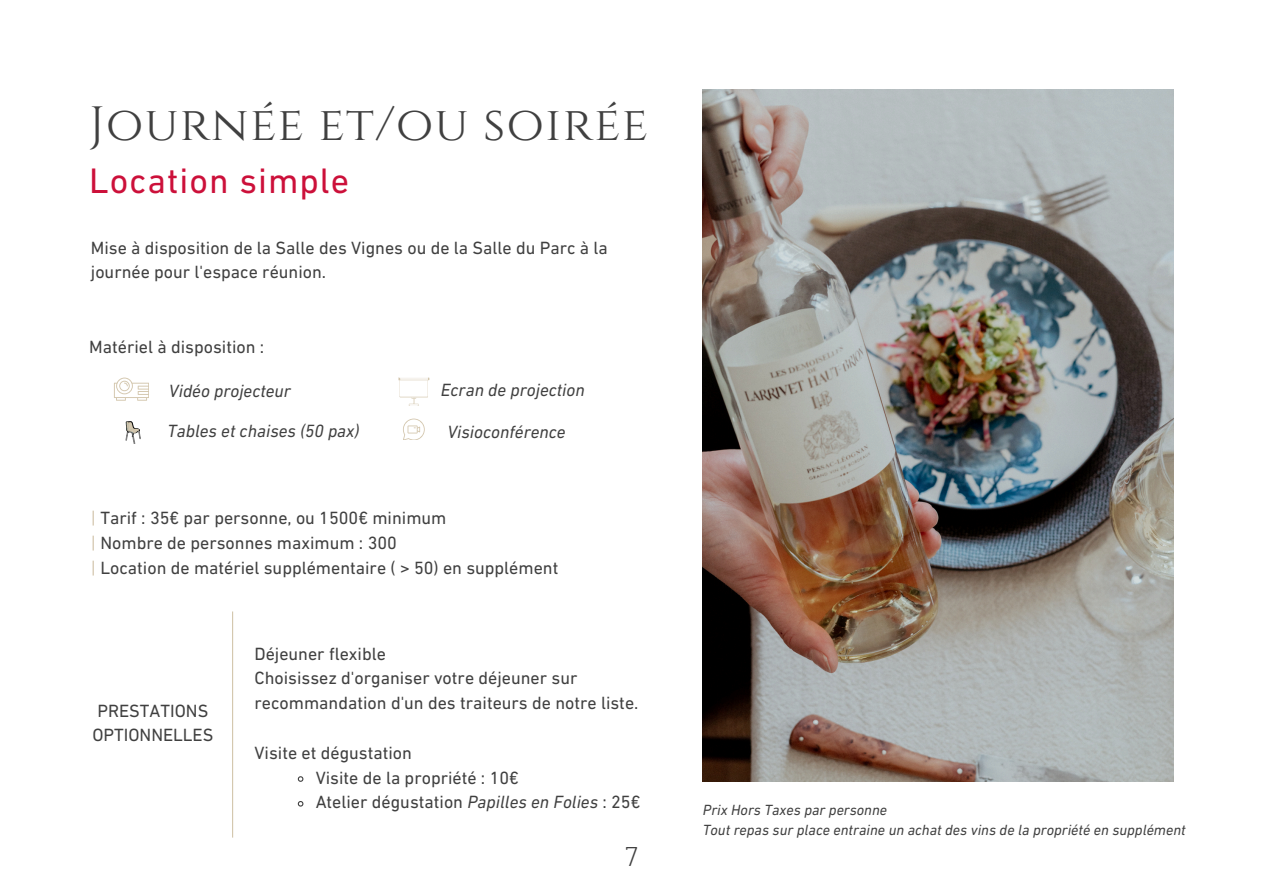
<style>
.page{position:relative;width:1263px;height:894px;background:#fff}
.page>*{position:absolute;margin:0;border:0;box-sizing:border-box;transform-origin:0 0}
.t1{font:48px "Cinzel";letter-spacing:.03em;color:#404040}
.t2{font:36px "DIN Next LT Pro";letter-spacing:.03em;color:#cc103a}
.t3{font:300 27px "Barlow";color:#404040}
.t4{font:18px/24.8px "DIN Next LT Pro";color:#404040}
.t5{font:italic 18px "DIN Next LT Pro";color:#404040}
.t6{font:italic 15px "DIN Next LT Pro";color:#404040}
.s1{color:#d3c6ad}
.s2{font-style:italic}
</style>
<div class="page">
<img style="left:703px;top:89px;width:470px;height:692px">
<svg style="left:297px;top:776px;width:7px;height:6px"></svg>
<svg style="left:297px;top:801px;width:7px;height:6px"></svg>
<hr style="left:232px;top:611px;width:1px;height:226px;background:#d3c6ad">
<svg style="left:114px;top:377px;width:35px;height:23px"></svg>
<svg style="left:126px;top:421px;width:15px;height:22px"></svg>
<svg style="left:403px;top:418px;width:21px;height:22px"></svg>
<svg style="left:398px;top:377px;width:32px;height:29px"></svg>
<h3 class="t1" style="left:89px;top:93px;width:560px">Journée et/ou soirée</h3>
<h3 class="t2" style="left:89px;top:166px;width:262px">Location simple</h3>
<p class="t4" style="left:91px;top:237px;width:519px">Mise à disposition de la Salle des Vignes ou de la Salle du Parc à la journée pour l'espace réunion.</p>
<p class="t4" style="left:89px;top:336px;width:177px">Matériel à disposition :</p>
<p class="t5" style="left:441px;top:382px;width:146px">Ecran de projection</p>
<h2 class="t5" style="left:169px;top:383px;width:124px">Vidéo projecteur</h2>
<h3 class="t5" style="left:168px;top:423px;width:193px">Tables et chaises (50 pax)</h3>
<h3 class="t5" style="left:447px;top:424px;width:120px">Visioconférence</h3>
<h3 class="t4" style="left:91px;top:507px;width:357px"><span class="s1">|</span> Tarif : 35€ par personne, ou 1500€ minimum</h3>
<h3 class="t4" style="left:91px;top:556px;width:469px"><span class="s1">|</span> Location de matériel supplémentaire ( &gt; 50) en supplément</h3>
<p class="t4" style="left:91px;top:531px;width:308px"><span class="s1">|</span> Nombre de personnes maximum : 300</p>
<h3 class="t4" style="left:92px;top:699px;width:123px">PRESTATIONS<br>OPTIONNELLES</h3>
<h3 class="t4" style="left:254px;top:642px;width:385px">Déjeuner flexible<br>Choisissez d'organiser votre déjeuner sur recommandation d'un des traiteurs de notre liste.</h3>
<p class="t4" style="left:254px;top:741px;width:159px">Visite et dégustation</p>
<h3 class="t4" style="left:316px;top:766px;width:205px">Visite de la propriété : 10€</h3>
<p class="t4" style="left:316px;top:791px;width:326px">Atelier dégustation <span class="s2">Papilles en Folies</span> : 25€</p>
<h3 class="t6" style="left:703px;top:803px;width:186px">Prix Hors Taxes par personne</h3>
<h3 class="t6" style="left:703px;top:823px;width:484px">Tout repas sur place entraine un achat des vins de la propriété en supplément</h3>
<h3 class="t3" style="left:625px;top:838px;width:14px">7</h3>
</div>
